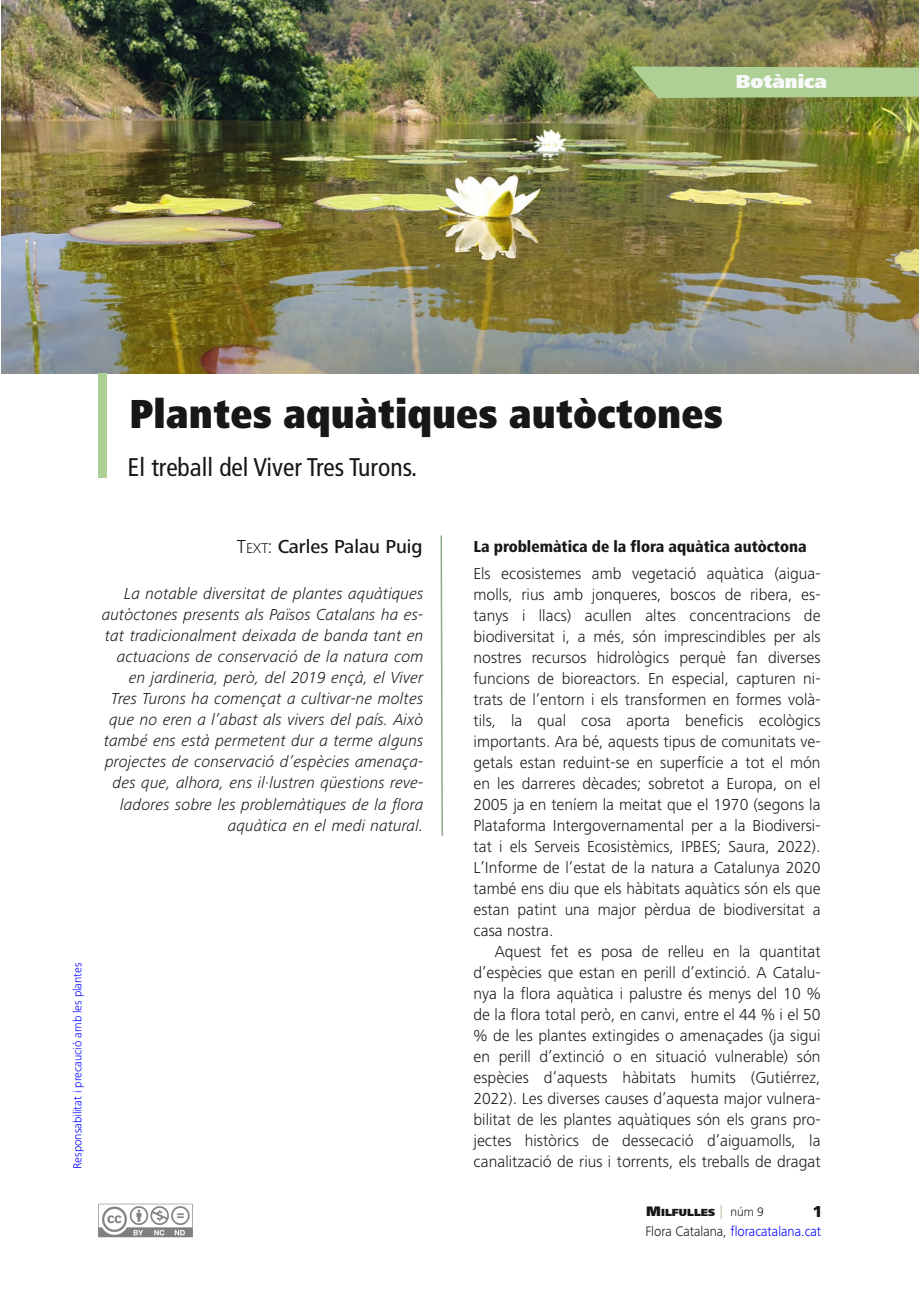
<style>
.page{position:relative;width:919px;height:1289px;background:#fff}
.page>*{position:absolute;margin:0;border:0;box-sizing:border-box;transform-origin:0 0}
.t1{font:900 condensed 42px "Frutiger Next LT";color:#181715}
.t2{font:condensed 25.5px "Frutiger";color:#181715}
.t3{font:500 19.5px "Frutiger Next LT";color:#181715}
.t4{font:900 19.5px "Frutiger Next LT";color:#f8f9f9}
.t5{font:300 16.5px/21px "Frutiger Next LT";color:#181715;text-align:justify}
.t6{font:italic 300 16.5px/21px "Frutiger Next LT";color:#181715;text-align:right}
.t7{font:800 condensed 16.5px "Frutiger Next LT";color:#181715}
.t8{font:800 16.5px "Frutiger Next LT";color:#181715}
.t9{font:300 14.25px "Frutiger Next LT";letter-spacing:-.005em;color:#00f;scale:.95 1}
.t10{font:300 12px "Frutiger Next LT";letter-spacing:-.005em;color:#00f}
.t11{font:900 10.65px "Frutiger Next LT";color:#181715}
.s1{font-weight:300}
.s2{font-weight:300;font-size:14.7px}
.s3{font-size:14.25px}
.s4{font-weight:500;font-size:14.25px;color:#c1cbae}
.s5{font-weight:300;font-size:12.75px}
.s6{color:#181715}
</style>
<div class="page">
<img style="left:98px;top:1203px;width:95px;height:35px">
<img style="left:2px;top:0;width:916px;height:373px">
<div style="left:98px;top:373px;width:8px;height:105px;background:#afd095"></div>
<svg style="left:440px;top:535px;width:3px;height:301px"></svg>
<svg style="left:631px;top:67px;width:287px;height:32px;background:#a9c88c"></svg>
<p class="t4" style="left:735px;top:70px;width:92px">Botànica</p>
<h1 class="t1" style="left:129px;top:390px;width:595px">Plantes aquàtiques autòctones</h1>
<h2 class="t2" style="left:128px;top:457px;width:291px">El treball del Viver Tres Turons.</h2>
<p class="t3" style="left:237px;top:535px;width:187px"><span class="s1">T</span><span class="s2">EXT</span><span class="s1">:</span> Carles Palau Puig</p>
<p class="t6" style="left:102px;top:583px;width:323px">La notable diversitat de plantes aquàtiques autòctones presents als Països Catalans ha es&shy;tat tradicionalment deixada de banda tant en actuacions de conservació de la natura com en jardineria, però, del 2019 ençà, el Viver Tres Turons ha començat a cultivar-ne moltes que no eren a l’abast als vivers del país. Això també ens està permetent dur a terme alguns projectes de conservació d’espècies amenaça&shy;des que, alhora, ens il·lustren qüestions reve&shy;ladores sobre les problemàtiques de la flora aquàtica en el medi natural.</p>
<p class="t10" style="left:71px;top:1168px;width:208px;rotate:-90deg">Responsabilitat i precaució amb les plantes</p>
<p class="t7" style="left:473px;top:537px;width:334px">La problemàtica de la flora aquàtica autòctona</p>
<p class="t5" style="left:473px;top:563px;width:348px">Els ecosistemes amb vegetació aquàtica (aigua&shy;molls, rius amb jonqueres, boscos de ribera, es&shy;tanys i llacs) acullen altes concentracions de biodiversitat i, a més, són imprescindibles per als nostres recursos hidrològics perquè fan diverses funcions de bioreactors. En especial, capturen ni&shy;trats de l’entorn i els transformen en formes volà&shy;tils, la qual cosa aporta beneficis ecològics importants. Ara bé, aquests tipus de comunitats ve&shy;getals estan reduint-se en superfície a tot el món en les darreres dècades; sobretot a Europa, on el 2005 ja en teníem la meitat que el 1970 (segons la Plataforma Intergovernamental per a la Biodiversi&shy;tat i els Serveis Ecosistèmics, IPBES; Saura, 2022).<br>L’Informe de l’estat de la natura a Catalunya 2020 també ens diu que els hàbitats aquàtics són els que estan patint una major pèrdua de biodiversitat a casa nostra.</p>
<p class="t5" style="left:473px;top:941px;width:348px;text-indent:21px">Aquest fet es posa de relleu en la quantitat d’espècies que estan en perill d’extinció. A Catalu&shy;nya la flora aquàtica i palustre és menys del 10 % de la flora total però, en canvi, entre el 44 % i el 50 % de les plantes extingides o amenaçades (ja sigui en perill d’extinció o en situació vulnerable) són espècies d’aquests hàbitats humits (Gutiérrez, 2022). Les diverses causes d’aquesta major vulnera&shy;bilitat de les plantes aquàtiques són els grans pro&shy;jectes històrics de dessecació d’aiguamolls, la canalització de rius i torrents, els treballs de dragat</p>
<p class="t11" style="left:646px;top:1206px;width:119px"><span class="s3">M</span>ILFULLES <span class="s4">|</span> <span class="s5">núm 9</span></p>
<p class="t8" style="left:812px;top:1201px;width:12px">1</p>
<p class="t9" style="left:645px;top:1223px;width:186px"><span class="s6">Flora Catalana,</span> floracatalana.cat</p>
</div>
